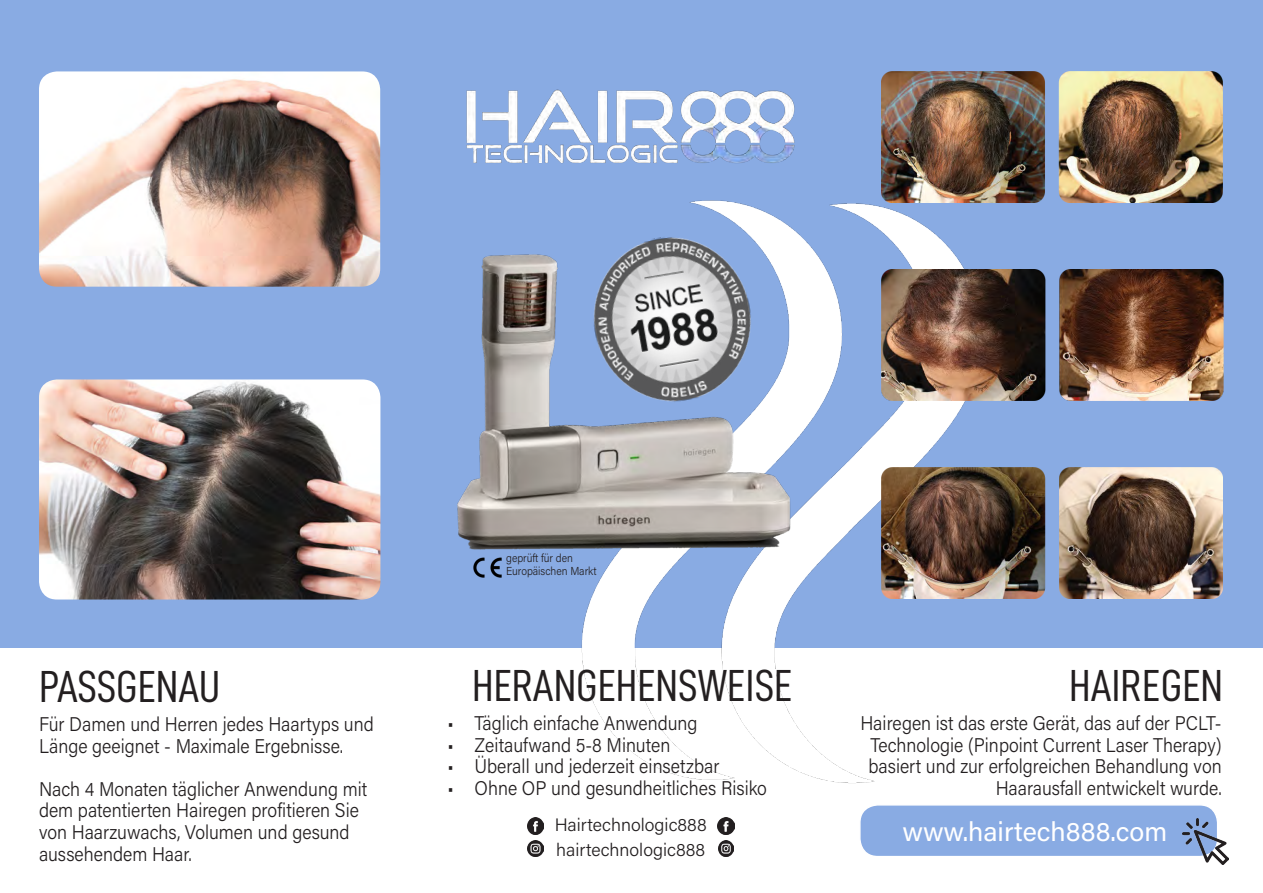
<style>
.page{position:relative;width:1263px;height:893px;background:#fff}
.page>*{position:absolute;margin:0;border:0;box-sizing:border-box;transform-origin:0 0}
.t1{font:45px "D DIN Condensed";color:#231f20}
.t2{font:27px "Acumin Pro";color:#fff}
.t3{font:300 19.8px/21.6px "Acumin Pro";color:#231f20;scale:.91 1}
.t4{font:300 18px "Acumin Pro";color:#231f20}
.t5{font:300 11.55px/12.6px "Acumin Pro";color:#231f20;scale:.91 1}
</style>
<div class="page">
<div style="left:0;top:0;width:1263px;height:648px;background:#89abe3"></div>
<img style="left:64px;top:202px;width:1160px;height:655px">
<div style="left:860px;top:805px;width:358px;height:52px;background:#89abe3;border-radius:18px"></div>
<div style="left:859px;top:804px;width:359px;height:53px;border:2px solid #fff;border-radius:18px"></div>
<img style="left:420px;top:256px;width:421px;height:333px">
<img style="left:577px;top:256px;width:193px;height:160px">
<img style="left:1183px;top:819px;width:46px;height:46px">
<img style="left:380px;top:78px;width:536px;height:178px">
<img style="left:39px;top:71px;width:341px;height:216px">
<img style="left:39px;top:379px;width:341px;height:220px">
<img style="left:882px;top:71px;width:341px;height:131px">
<img style="left:882px;top:468px;width:341px;height:130px">
<img style="left:882px;top:270px;width:341px;height:130px">
<img style="left:464px;top:552px;width:47px;height:31px">
<img style="left:718px;top:818px;width:16px;height:16px">
<img style="left:527px;top:818px;width:17px;height:16px">
<img style="left:718px;top:840px;width:16px;height:16px">
<img style="left:527px;top:840px;width:16px;height:16px">
<p class="t5" style="left:506px;top:552px;width:101px">geprüft für den<br>Europäischen Markt</p>
<p class="t1" style="left:39px;top:662px;width:183px">PASSGENAU</p>
<p class="t1" style="left:472px;top:661px;width:321px">HERANGEHENSWEISE</p>
<p class="t1" style="left:1069px;top:661px;width:155px">HAIREGEN</p>
<p class="t3" style="left:39px;top:713px;width:369px">Für Damen und Herren jedes Haartyps und<br>Länge geeignet - Maximale Ergebnisse.</p>
<p class="t3" style="left:39px;top:777px;width:362px">Nach 4 Monaten täglicher Anwendung mit dem patentierten Hairegen profitieren Sie von Haarzuwachs, Volumen und gesund aussehendem Haar.</p>
<p class="t3" style="left:860px;top:712px;width:398px;text-align:right">Hairegen ist das erste Gerät, das auf der PCLT-Technologie (Pinpoint Current Laser Therapy) basiert und zur erfolgreichen Behandlung von Haarausfall entwickelt wurde.</p>
<p class="t3" style="left:448px;top:712px;width:276px">• Täglich einfache Anwendung</p>
<p class="t3" style="left:448px;top:733px;width:246px">• Zeitaufwand 5-8 Minuten</p>
<p class="t3" style="left:448px;top:755px;width:300px">• Überall und jederzeit einsetzbar</p>
<p class="t3" style="left:448px;top:776px;width:352px">• Ohne OP und gesundheitliches Risiko</p>
<p class="t4" style="left:555px;top:812px;width:154px">Hairtechnologic888</p>
<p class="t4" style="left:556px;top:837px;width:151px">hairtechnologic888</p>
<p class="t2" style="left:902px;top:812px;width:266px">www.hairtech888.com</p>
</div>
